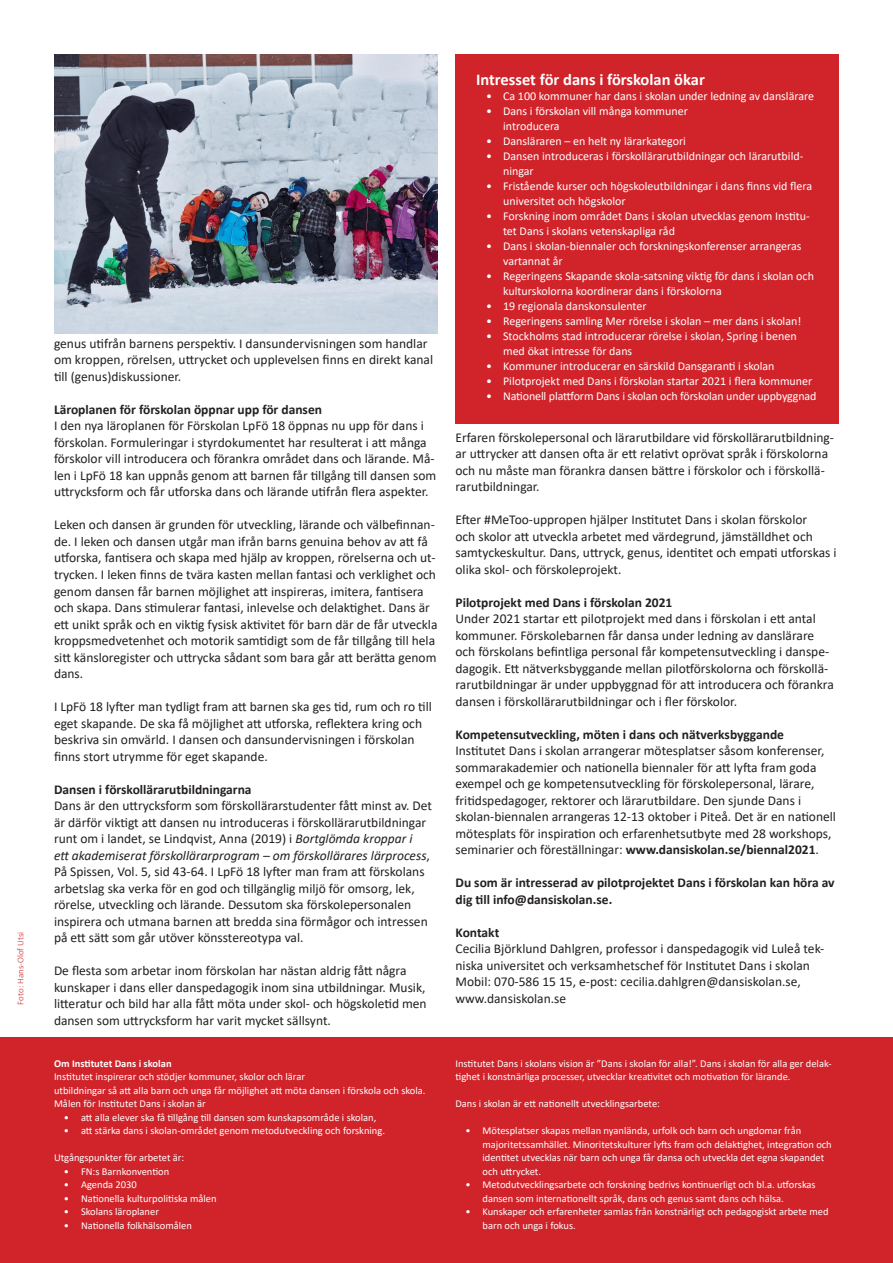
<style>
.page{position:relative;width:893px;height:1263px;background:#fff}
.page>*{position:absolute;margin:0;border:0;box-sizing:border-box;transform-origin:0 0}
.t1{font:700 16.5px "Calibri";color:#fff}
.t2{font:13.5px/16.5px "Calibri";color:#231f20}
.t3{font:700 13.5px/16.5px "Calibri";color:#231f20}
.t4{font:12px/15px "Calibri";color:#fff}
.t5{font:10.5px/13.5px "Calibri";color:#fff}
.t6{font:700 10.5px "Calibri";color:#fff}
.t7{font:300 9px "Calibri";color:#d1232a}
.s1{font-style:italic}
.s2{font-weight:700}
</style>
<div class="page">
<div style="left:455px;top:54px;width:384px;height:369px;background:#d1232a"></div>
<img style="left:54px;top:54px;width:383px;height:279px">
<div style="left:0;top:1037px;width:893px;height:226px;background:#d1232a"></div>
<p class="t7" style="left:15px;top:1004px;width:74px;rotate:-90deg">Foto: Hans-Olof Utsi</p>
<p class="t2" style="left:54px;top:335px;width:381px">genus utifrån barnens perspektiv. I dansundervisningen som handlar om kroppen, rörelsen, uttrycket och upplevelsen finns en direkt kanal till (genus)diskussioner.</p>
<p class="t3" style="left:54px;top:401px;width:270px">Läroplanen för förskolan öppnar upp för dansen</p>
<p class="t2" style="left:54px;top:417px;width:384px">I den nya läroplanen för Förskolan LpFö 18 öppnas nu upp för dans i förskolan. Formuleringar i styrdokumentet har resulterat i att många förskolor vill introducera och förankra området dans och lärande. Må&shy;len i LpFö 18 kan uppnås genom att barnen får tillgång till dansen som uttrycksform och får utforska dans och lärande utifrån flera aspekter.</p>
<p class="t2" style="left:54px;top:516px;width:385px">Leken och dansen är grunden för utveckling, lärande och välbefinnan&shy;de. I leken och dansen utgår man ifrån barns genuina behov av att få utforska, fantisera och skapa med hjälp av kroppen, rörelserna och ut&shy;trycken. I leken finns de tvära kasten mellan fantasi och verklighet och genom dansen får barnen möjlighet att inspireras, imitera, fantisera och skapa. Dans stimulerar fantasi, inlevelse och delaktighet. Dans är ett unikt språk och en viktig fysisk aktivitet för barn där de får utveckla kroppsmedvetenhet och motorik samtidigt som de får tillgång till hela sitt känsloregister och uttrycka sådant som bara går att berätta genom dans.</p>
<p class="t2" style="left:54px;top:698px;width:379px">I LpFö 18 lyfter man tydligt fram att barnen ska ges tid, rum och ro till eget skapande. De ska få möjlighet att utforska, reflektera kring och beskriva sin omvärld. I dansen och dansundervisningen i förskolan finns stort utrymme för eget skapande.</p>
<p class="t3" style="left:54px;top:781px;width:199px">Dansen i förskollärarutbildningarna</p>
<p class="t2" style="left:54px;top:797px;width:379px">Dans är den uttrycksform som förskollärarstudenter fått minst av. Det är därför viktigt att dansen nu introduceras i förskollärarutbildningar runt om i landet, se Lindqvist, Anna (2019) i <span class="s1">Bortglömda kroppar i<br>ett akademiserat förskollärarprogram – om förskollärares lärprocess</span>, På Spissen, Vol. 5, sid 43-64. I LpFö 18 lyfter man fram att förskolans arbetslag ska verka för en god och tillgänglig miljö för omsorg, lek, rörelse, utveckling och lärande. Dessutom ska förskolepersonalen inspirera och utmana barnen att bredda sina förmågor och intressen på ett sätt som går utöver könsstereotypa val.</p>
<p class="t2" style="left:54px;top:962px;width:374px">De flesta som arbetar inom förskolan har nästan aldrig fått några kunskaper i dans eller danspedagogik inom sina utbildningar. Musik, litteratur och bild har alla fått möta under skol- och högskoletid men dansen som uttrycksform har varit mycket sällsynt.</p>
<p class="t6" style="left:54px;top:1056px;width:119px">Om Institutet Dans i skolan</p>
<p class="t5" style="left:54px;top:1070px;width:253px">Institutet inspirerar och stödjer kommuner, skolor och lärar</p>
<p class="t5" style="left:54px;top:1083px;width:373px">utbildningar så att alla barn och unga får möjlighet att möta dansen i förskola och skola.<br>Målen för Institutet Dans i skolan är</p>
<p class="t5" style="left:64px;top:1110px;width:314px">• att alla elever ska få tillgång till dansen som kunskapsområde i skolan,</p>
<p class="t5" style="left:64px;top:1124px;width:323px">• att stärka dans i skolan-området genom metodutveckling och forskning.</p>
<p class="t5" style="left:54px;top:1151px;width:132px">Utgångspunkter för arbetet är:</p>
<p class="t5" style="left:64px;top:1164px;width:107px">• FN:s Barnkonvention</p>
<p class="t5" style="left:64px;top:1178px;width:74px">• Agenda 2030</p>
<p class="t5" style="left:64px;top:1191px;width:154px">• Nationella kulturpolitiska målen</p>
<p class="t5" style="left:64px;top:1205px;width:97px">• Skolans läroplaner</p>
<p class="t5" style="left:64px;top:1218px;width:129px">• Nationella folkhälsomålen</p>
<p class="t1" style="left:476px;top:68px;width:230px">Intresset för dans i förskolan ökar</p>
<p class="t4" style="left:486px;top:88px;width:330px">• Ca 100 kommuner har dans i skolan under ledning av danslärare</p>
<p class="t4" style="left:503px;top:103px;width:186px;text-indent:-17px">• Dans i förskolan vill många kommuner introducera</p>
<p class="t4" style="left:486px;top:133px;width:201px">• Dansläraren – en helt ny lärarkategori</p>
<p class="t4" style="left:503px;top:148px;width:302px;text-indent:-17px">• Dansen introduceras i förskollärarutbildningar och lärarutbild&shy;ningar</p>
<p class="t4" style="left:503px;top:178px;width:311px;text-indent:-17px">• Fristående kurser och högskoleutbildningar i dans finns vid flera universitet och högskolor</p>
<p class="t4" style="left:503px;top:208px;width:308px;text-indent:-17px">• Forskning inom området Dans i skolan utvecklas genom Institu&shy;tet Dans i skolans vetenskapliga råd</p>
<p class="t4" style="left:503px;top:238px;width:300px;text-indent:-17px">• Dans i skolan-biennaler och forskningskonferenser arrangeras vartannat år</p>
<p class="t4" style="left:503px;top:268px;width:312px;text-indent:-17px">• Regeringens Skapande skola-satsning viktig för dans i skolan och kulturskolorna koordinerar dans i förskolorna</p>
<p class="t4" style="left:486px;top:298px;width:162px">• 19 regionala danskonsulenter</p>
<p class="t4" style="left:486px;top:313px;width:317px">• Regeringens samling Mer rörelse i skolan – mer dans i skolan!</p>
<p class="t4" style="left:503px;top:328px;width:295px;text-indent:-17px">• Stockholms stad introducerar rörelse i skolan, Spring i benen med ökat intresse för dans</p>
<p class="t4" style="left:486px;top:358px;width:290px">• Kommuner introducerar en särskild Dansgaranti i skolan</p>
<p class="t4" style="left:486px;top:373px;width:328px">• Pilotprojekt med Dans i förskolan startar 2021 i flera kommuner</p>
<p class="t4" style="left:486px;top:388px;width:332px">• Nationell plattform Dans i skolan och förskolan under uppbyggnad</p>
<p class="t2" style="left:455px;top:429px;width:380px">Erfaren förskolepersonal och lärarutbildare vid förskollärarutbildning&shy;ar uttrycker att dansen ofta är ett relativt oprövat språk i förskolorna och nu måste man förankra dansen bättre i förskolor och i förskollä&shy;rarutbildningar.</p>
<p class="t2" style="left:455px;top:511px;width:383px">Efter #MeToo-uppropen hjälper Institutet Dans i skolan förskolor<br>och skolor att utveckla arbetet med värdegrund, jämställdhet och samtyckeskultur. Dans, uttryck, genus, identitet och empati utforskas i olika skol- och förskoleprojekt.</p>
<p class="t3" style="left:455px;top:594px;width:218px">Pilotprojekt med Dans i förskolan 2021</p>
<p class="t2" style="left:455px;top:610px;width:380px">Under 2021 startar ett pilotprojekt med dans i förskolan i ett antal kommuner. Förskolebarnen får dansa under ledning av danslärare och förskolans befintliga personal får kompetensutveckling i danspe&shy;dagogik. Ett nätverksbyggande mellan pilotförskolorna och förskollä&shy;rarutbildningar är under uppbyggnad för att introducera och förankra dansen i förskollärarutbildningar och i fler förskolor.</p>
<p class="t3" style="left:455px;top:726px;width:330px">Kompetensutveckling, möten i dans och nätverksbyggande</p>
<p class="t2" style="left:455px;top:742px;width:382px">Institutet Dans i skolan arrangerar mötesplatser såsom konferenser, sommarakademier och nationella biennaler för att lyfta fram goda exempel och ge kompetensutveckling för förskolepersonal, lärare, fritidspedagoger, rektorer och lärarutbildare. Den sjunde Dans i skolan-biennalen arrangeras 12-13 oktober i Piteå. Det är en nationell mötesplats för inspiration och erfarenhetsutbyte med 28 workshops, seminarier och föreställningar: <span class="s2">www.dansiskolan.se/biennal2021</span>.</p>
<p class="t3" style="left:455px;top:874px;width:381px">Du som är intresserad av pilotprojektet Dans i förskolan kan höra av dig till info@dansiskolan.se.</p>
<p class="t3" style="left:455px;top:924px;width:45px">Kontakt</p>
<p class="t2" style="left:455px;top:940px;width:370px">Cecilia Björklund Dahlgren, professor i danspedagogik vid Luleå tek&shy;niska universitet och verksamhetschef för Institutet Dans i skolan</p>
<p class="t2" style="left:455px;top:973px;width:347px">Mobil: 070-586 15 15, e-post: cecilia.dahlgren@dansiskolan.se,</p>
<p class="t2" style="left:455px;top:990px;width:112px">www.dansiskolan.se</p>
<p class="t5" style="left:455px;top:1056px;width:378px">Institutet Dans i skolans vision är ”Dans i skolan för alla!”. Dans i skolan för alla ger delak&shy;tighet i konstnärliga processer, utvecklar kreativitet och motivation för lärande.</p>
<p class="t5" style="left:455px;top:1097px;width:206px">Dans i skolan är ett nationellt utvecklingsarbete:</p>
<p class="t5" style="left:482px;top:1124px;width:351px;text-indent:-17px">• Mötesplatser skapas mellan nyanlända, urfolk och barn och ungdomar från majoritetssamhället. Minoritetskulturer lyfts fram och delaktighet, integration och identitet utvecklas när barn och unga får dansa och utveckla det egna skapandet och uttrycket.</p>
<p class="t5" style="left:482px;top:1178px;width:335px;text-indent:-17px">• Metodutvecklingsarbete och forskning bedrivs kontinuerligt och bl.a. utforskas dansen som internationellt språk, dans och genus samt dans och hälsa.</p>
<p class="t5" style="left:482px;top:1205px;width:348px;text-indent:-17px">• Kunskaper och erfarenheter samlas från konstnärligt och pedagogiskt arbete med barn och unga i fokus.</p>
</div>
